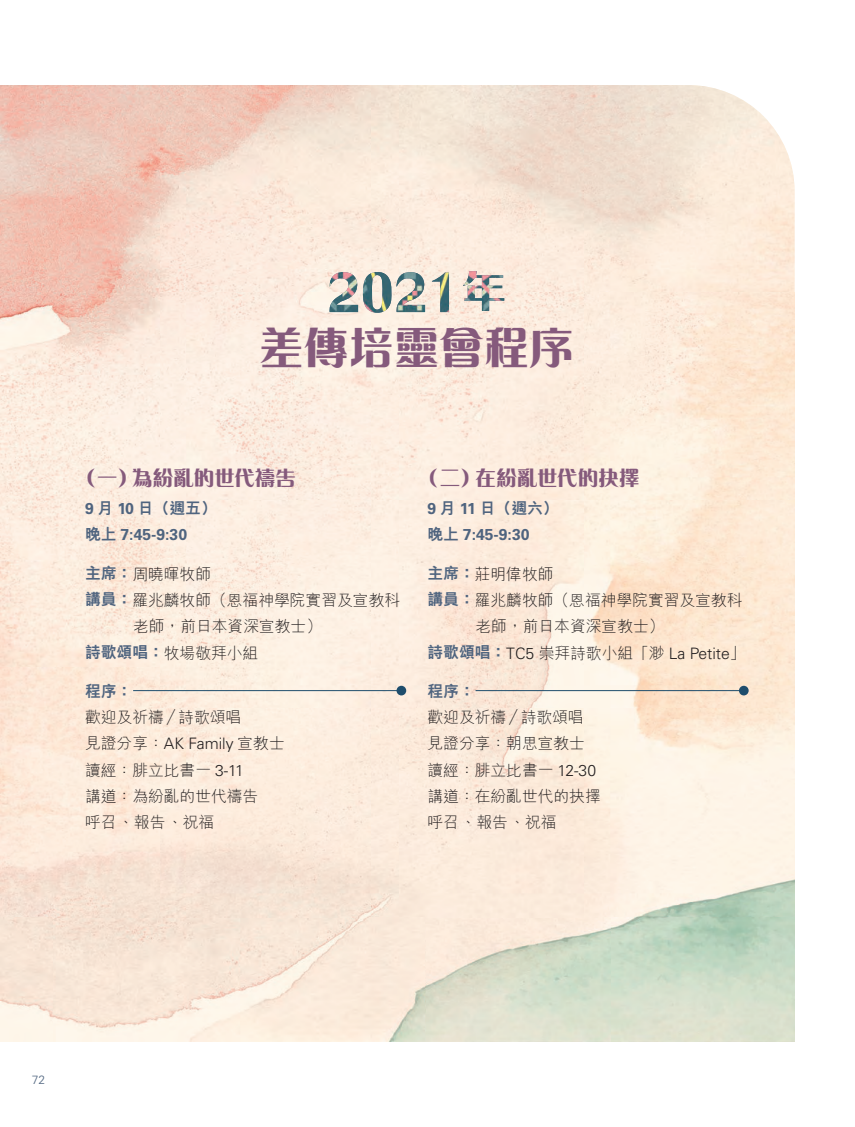
<style>
.page{position:relative;width:855px;height:1127px;background:#fff}
.page>*{position:absolute;margin:0;border:0;box-sizing:border-box;transform-origin:0 0}
.t1{font:800 45px "M Ellan HK";color:#855a7c}
.t2{font:800 21px "M Ellan HK";letter-spacing:-.02em;color:#855a7c}
.t3{font:300 15.75px/26.2px "M Hei HK";color:#231f20}
.t4{font:300 15.75px "Univers LT Std";color:#231f20}
.t5{font:800 15.75px "M Hei HK";color:#4f647f}
.t6{font:700 15.75px "Univers LT Std";color:#4f647f}
.t7{font:300 12px "Univers LT Std";color:#4f647f}
.s1{font-family:"Univers LT Std";font-weight:700}
.s2{font-family:"M Hei HK";font-weight:800}
.s3{font-weight:800;color:#4f647f}
.s4{font-family:"Univers LT Std"}
.s5{font-family:"M Hei HK";font-weight:800;color:#4f647f}
.s6{font-family:"M Hei HK"}
</style>
<div class="page">
<img style="left:0;top:85px;width:794px;height:957px">
<hr style="left:475px;top:690px;width:269px;height:1px;background:#1e4d6c">
<div style="left:739px;top:686px;width:9px;height:9px;background:#1e4d6c;border-radius:50%"></div>
<hr style="left:133px;top:690px;width:268px;height:1px;background:#1e4d6c">
<div style="left:396px;top:686px;width:10px;height:9px;background:#1e4d6c;border-radius:50%"></div>
<img style="left:329px;top:271px;width:175px;height:42px">
<h1 class="t1" style="left:259px;top:325px;width:316px">差傳培靈會程序</h1>
<h2 class="t2" style="left:75px;top:467px;width:223px">（一）為紛亂的世代禱告</h2>
<p class="t5" style="left:85px;top:500px;width:133px"><span class="s1">9</span> 月 <span class="s1">10</span> 日（週五）</p>
<p class="t6" style="left:85px;top:525px;width:103px"><span class="s2">晚上</span> 7:45-9:30</p>
<p class="t3" style="left:85px;top:561px;width:127px"><span class="s3">主席：</span>周曉暉牧師</p>
<p class="t3" style="left:85px;top:587px;width:316px"><span class="s3">講員：</span>羅兆麟牧師（恩福神學院實習及宣教科</p>
<p class="t3" style="left:133px;top:612px;width:190px">老師，前日本資深宣教士）</p>
<p class="t3" style="left:85px;top:639px;width:175px"><span class="s3">詩歌頌唱：</span>牧場敬拜小組</p>
<p class="t5" style="left:85px;top:683px;width:49px">程序：</p>
<p class="t3" style="left:85px;top:704px;width:201px">歡迎及祈禱／詩歌頌唱<br>見證分享：<span class="s4">AK Family</span> 宣教士讀經：腓立比書一 <span class="s4">3-11<br></span>講道：為紛亂的世代禱告<br>呼召、報告、祝福</p>
<h2 class="t2" style="left:417px;top:467px;width:224px">（二）在紛亂世代的抉擇</h2>
<p class="t5" style="left:427px;top:500px;width:133px"><span class="s1">9</span> 月 <span class="s1">11</span> 日（週六）</p>
<p class="t6" style="left:427px;top:525px;width:103px"><span class="s2">晚上</span> 7:45-9:30</p>
<p class="t3" style="left:427px;top:561px;width:127px"><span class="s3">主席：</span>莊明偉牧師</p>
<p class="t3" style="left:427px;top:587px;width:316px"><span class="s3">講員：</span>羅兆麟牧師（恩福神學院實習及宣教科</p>
<p class="t3" style="left:475px;top:612px;width:190px">老師，前日本資深宣教士）</p>
<p class="t4" style="left:427px;top:643px;width:320px"><span class="s5">詩歌頌唱：</span>TC5 <span class="s6">崇拜詩歌小組「渺</span> La Petite<span class="s6">」</span></p>
<p class="t5" style="left:427px;top:683px;width:49px">程序：</p>
<p class="t3" style="left:427px;top:704px;width:175px">歡迎及祈禱／詩歌頌唱見證分享：朝思宣教士讀經：腓立比書一 <span class="s4">12-30</span>講道：在紛亂世代的抉擇呼召、報告、祝福</p>
<p class="t7" style="left:32px;top:1073px;width:15px">72</p>
</div>
